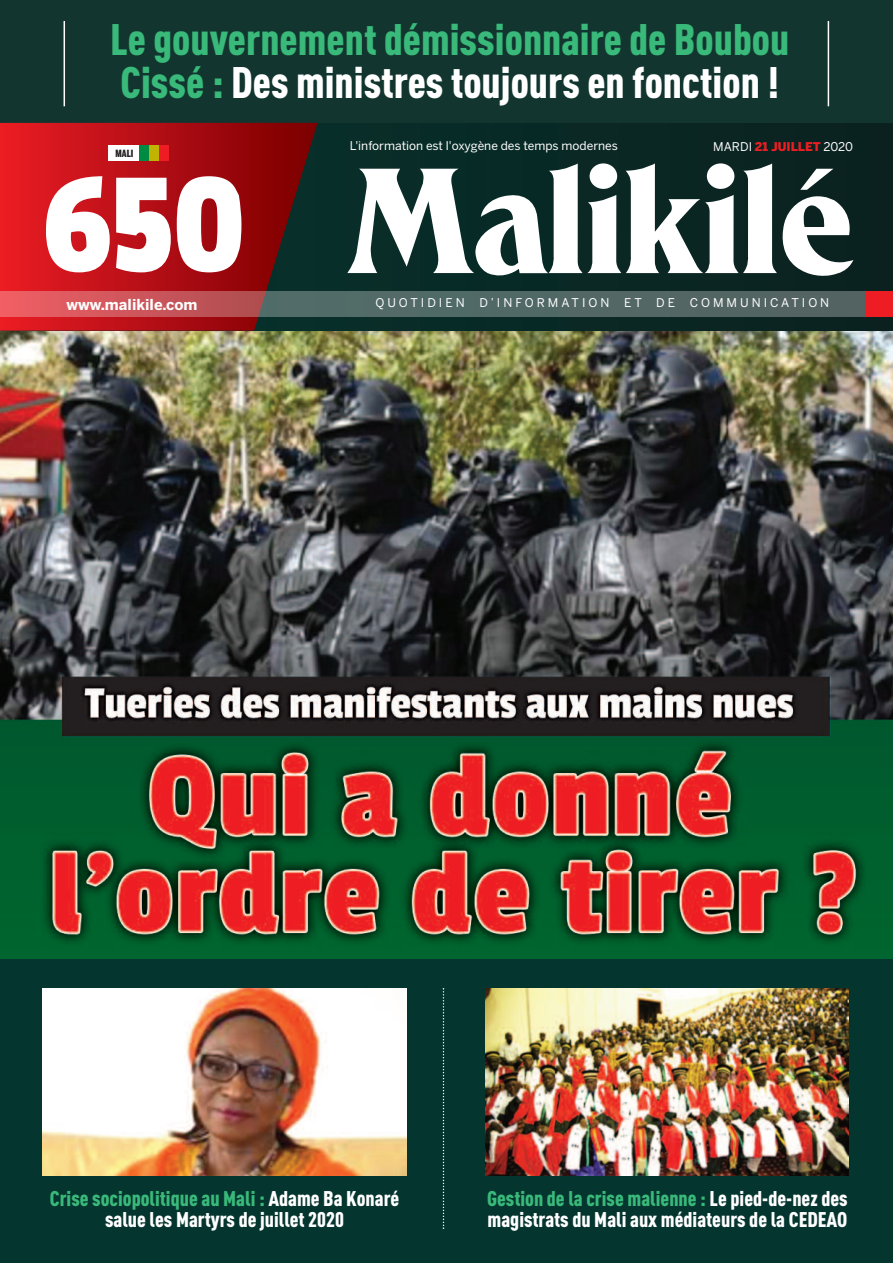
<style>
.page{position:relative;width:893px;height:1263px;background:#fff}
.page>*{position:absolute;margin:0;border:0;box-sizing:border-box;transform-origin:0 0}
.t1{font:150px "Passion One";color:#fff}
.t2{font:900 condensed 43.5px/43.5px "DIN Pro";color:#39b97a}
.t3{font:900 condensed 21px/21px "DIN Pro";color:#fff;text-align:center}
.t4{font:700 15px "Benton Sans";color:#fff}
.t5{font:12px "Benton Sans";color:#fff}
.t6{font:12px "Benton Sans";letter-spacing:.25em;color:#fff}
.t7{font:900 9.9px "Benton Sans Comp";color:#231f20}
.s1{color:#fff}
.s2{font-weight:900;color:#ee1d23}
.s3{color:#39b97a}
</style>
<div class="page">
<div style="left:0;top:750px;width:893px;height:513px;background:#05352f"></div>
<img style="left:0;top:0;width:893px;height:958px">
<div style="left:0;top:123px;width:893px;height:208px;background:#0a2824"></div>
<svg style="left:0;top:123px;width:318px;height:208px;background:#a61116"></svg>
<div style="left:139px;top:146px;width:10px;height:15px;background:#008b43"></div>
<div style="left:149px;top:146px;width:10px;height:15px;background:#c0b301"></div>
<div style="left:159px;top:146px;width:9px;height:15px;background:#ee1d23"></div>
<div style="left:109px;top:146px;width:30px;height:15px;background:#fff"></div>
<div style="left:0;top:291px;width:893px;height:26px;background:#fff;opacity:.3"></div>
<div style="left:865px;top:291px;width:28px;height:26px;background:#ee1d23"></div>
<svg style="left:347px;top:163px;width:506px;height:113px"></svg>
<img style="left:43px;top:989px;width:363px;height:186px">
<img style="left:485px;top:989px;width:363px;height:186px">
<svg style="left:443px;top:988px;width:1px;height:241px"></svg>
<hr style="left:64px;top:21px;width:1px;height:85px;background:#fff">
<hr style="left:828px;top:21px;width:1px;height:85px;background:#fff">
<h2 class="t2" style="left:110px;top:21px;width:681px">Le gouvernement démissionnaire de Boubou<br>Cissé : <span class="s1">Des ministres toujours en fonction !</span></h2>
<p class="t5" style="left:350px;top:139px;width:269px">L'information est l'oxygène des temps modernes</p>
<p class="t5" style="left:713px;top:139px;width:141px">MARDI <span class="s2">21 JUILLET</span> 2020</p>
<p class="t7" style="left:115px;top:148px;width:19px">MALI</p>
<h1 class="t1" style="left:43px;top:146px;width:203px">650</h1>
<p class="t4" style="left:67px;top:296px;width:132px">www.malikile.com</p>
<p class="t6" style="left:375px;top:296px;width:455px">QUOTIDIEN D’INFORMATION ET DE COMMUNICATION</p>
<p class="t3" style="left:50px;top:1189px;width:351px"><span class="s3">Crise sociopolitique au Mali :</span> Adame Ba Konaré salue les Martyrs de juillet 2020</p>
<p class="t3" style="left:487px;top:1189px;width:362px;text-align:left"><span class="s3">Gestion de la crise malienne :</span> Le pied-de-nez des magistrats du Mali aux médiateurs de la CEDEAO</p>
</div>
